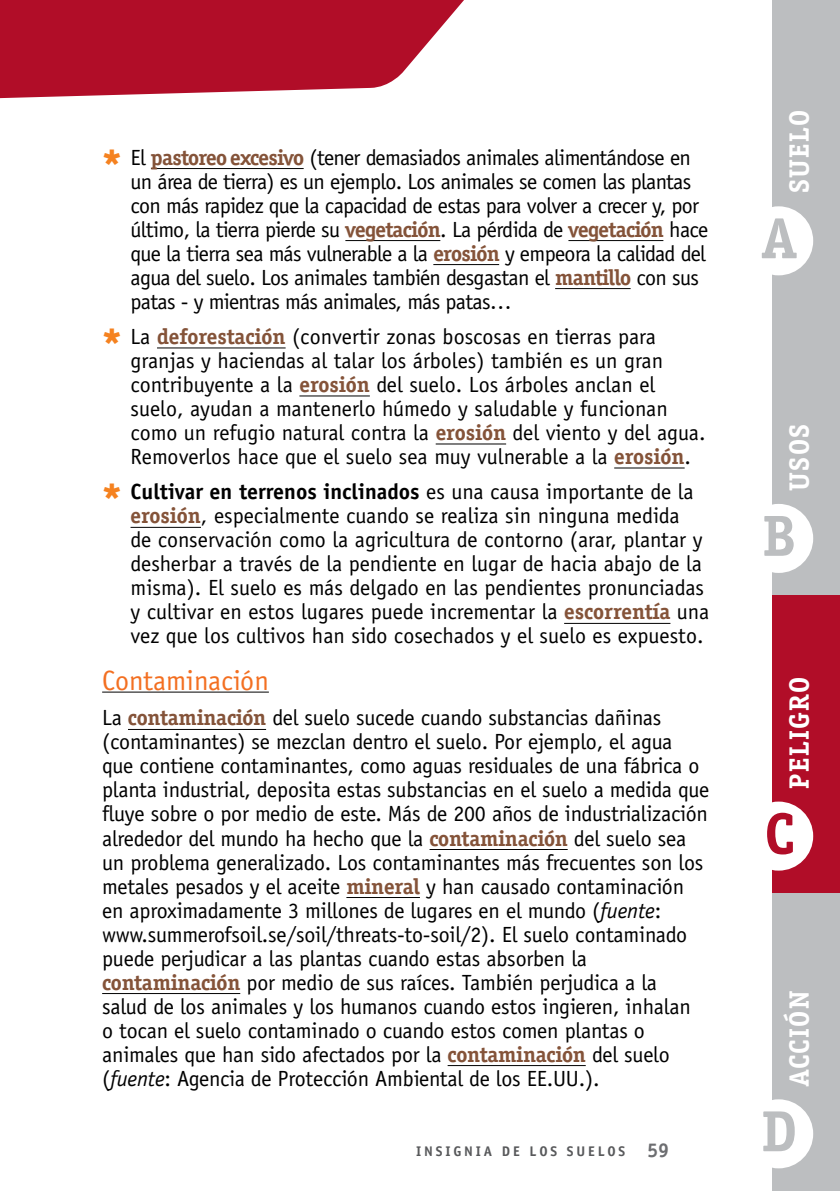
<style>
.page{position:relative;width:840px;height:1191px;background:#fff}
.page>*{position:absolute;margin:0;border:0;box-sizing:border-box;transform-origin:0 0}
.t1{font:700 58px "Officina Ser ITC Std";color:#bcbec0}
.t2{font:700 58px "Officina Ser ITC Std";color:#b10d28}
.t3{font:700 28px "Officina Ser ITC Std";letter-spacing:.05em;color:#fff}
.t4{font:28px "Officina Sans Std";color:#f36f21}
.t5{font:22px/24px "Officina Sans Std";letter-spacing:-.01em;color:#000}
.t6{font:22px/24px "Officina Sans Std";letter-spacing:-.03em;color:#000}
.t7{font:700 14px "Officina Sans Std";letter-spacing:.2em;color:#58595b}
.s1{font-family:"Officina Ser ITC Std";font-weight:700;color:#845339}
.s2{font-weight:700}
.s3{font-style:italic}
.s4{font-size:20px;color:#6d6e71}
</style>
<div class="page">
<svg style="left:0;top:0;width:464px;height:99px;background:#bc2f46"></svg>
<div style="left:771px;top:0;width:68px;height:298px;background:#bcbec0"></div>
<div style="left:771px;top:298px;width:68px;height:297px;background:#bcbec0"></div>
<div style="left:771px;top:595px;width:68px;height:298px;background:#b10d28"></div>
<div style="left:771px;top:893px;width:68px;height:298px;background:#bcbec0"></div>
<div style="left:743px;top:206px;width:69px;height:69px;background:#fff;border-radius:50%"></div>
<div style="left:743px;top:504px;width:69px;height:69px;background:#fff;border-radius:50%"></div>
<div style="left:743px;top:801px;width:69px;height:69px;background:#fff;border-radius:50%"></div>
<div style="left:743px;top:1099px;width:69px;height:69px;background:#fff;border-radius:50%"></div>
<hr style="left:151px;top:168px;width:152px;height:1px;background:#000">
<hr style="left:345px;top:240px;width:95px;height:1px;background:#000">
<hr style="left:568px;top:240px;width:95px;height:1px;background:#000">
<hr style="left:433px;top:264px;width:66px;height:1px;background:#000">
<hr style="left:555px;top:288px;width:75px;height:1px;background:#000">
<hr style="left:157px;top:347px;width:128px;height:1px;background:#000">
<hr style="left:299px;top:395px;width:70px;height:1px;background:#000">
<hr style="left:435px;top:443px;width:71px;height:1px;background:#000">
<hr style="left:614px;top:467px;width:70px;height:1px;background:#000">
<hr style="left:130px;top:527px;width:71px;height:1px;background:#000">
<hr style="left:564px;top:623px;width:106px;height:1px;background:#000">
<hr style="left:102px;top:692px;width:167px;height:1px;background:#000">
<hr style="left:128px;top:729px;width:138px;height:1px;background:#000">
<hr style="left:429px;top:849px;width:138px;height:1px;background:#000">
<hr style="left:346px;top:897px;width:73px;height:1px;background:#000">
<hr style="left:102px;top:993px;width:138px;height:1px;background:#000">
<hr style="left:447px;top:1065px;width:138px;height:1px;background:#000">
<p class="t6" style="left:130px;top:145px;width:579px">El <span class="s1">pastoreo excesivo</span> (tener demasiados animales alimentándose en un área de tierra) es un ejemplo. Los animales se comen las plantas con más rapidez que la capacidad de estas para volver a crecer y, por último, la tierra pierde su <span class="s1">vegetación</span>. La pérdida de <span class="s1">vegetación</span> hace que la tierra sea más vulnerable a la <span class="s1">erosión</span> y empeora la calidad del agua del suelo. Los animales también desgastan el <span class="s1">mantillo</span> con sus patas - y mientras más animales, más patas…</p>
<p class="t5" style="left:130px;top:324px;width:576px">La <span class="s1">deforestación</span> (convertir zonas boscosas en tierras para granjas y haciendas al talar los árboles) también es un gran contribuyente a la <span class="s1">erosión</span> del suelo. Los árboles anclan el suelo, ayudan a mantenerlo húmedo y saludable y funcionan como un refugio natural contra la <span class="s1">erosión</span> del viento y del agua.<br>Removerlos hace que el suelo sea muy vulnerable a la <span class="s1">erosión</span>.</p>
<p class="t5" style="left:130px;top:480px;width:580px"><span class="s2">Cultivar en terrenos inclinados</span> es una causa importante de la <span class="s1">erosión</span>, especialmente cuando se realiza sin ninguna medida<br>de conservación como la agricultura de contorno (arar, plantar y desherbar a través de la pendiente en lugar de hacia abajo de la misma). El suelo es más delgado en las pendientes pronunciadas y cultivar en estos lugares puede incrementar la <span class="s1">escorrentía</span> una vez que los cultivos han sido cosechados y el suelo es expuesto.</p>
<p class="t4" style="left:102px;top:664px;width:168px">Contaminación</p>
<p class="t5" style="left:102px;top:706px;width:608px">La <span class="s1">contaminación</span> del suelo sucede cuando substancias dañinas (contaminantes) se mezclan dentro el suelo. Por ejemplo, el agua<br>que contiene contaminantes, como aguas residuales de una fábrica o planta industrial, deposita estas substancias en el suelo a medida que fluye sobre o por medio de este. Más de 200 años de industrialización alrededor del mundo ha hecho que la <span class="s1">contaminación</span> del suelo sea un problema generalizado. Los contaminantes más frecuentes son los metales pesados y el aceite <span class="s1">mineral</span> y han causado contaminación en aproximadamente 3 millones de lugares en el mundo (<span class="s3">fuente</span>: www.summerofsoil.se/soil/threats-to-soil/2). El suelo contaminado puede perjudicar a las plantas cuando estas absorben la <span class="s1">contaminación</span> por medio de sus raíces. También perjudica a la<br>salud de los animales y los humanos cuando estos ingieren, inhalan<br>o tocan el suelo contaminado o cuando estos comen plantas o animales que han sido afectados por la <span class="s1">contaminación</span> del suelo (<span class="s3">fuente</span>: Agencia de Protección Ambiental de los EE.UU.).</p>
<p class="t7" style="left:416px;top:1142px;width:254px">Insignia de los Suelos <span class="s4">59</span></p>
<p class="t3" style="left:781px;top:193px;width:85px;rotate:-90deg">suelo</p>
<h1 class="t1" style="left:762px;top:203px;width:35px">a</h1>
<p class="t3" style="left:781px;top:491px;width:68px;rotate:-90deg">usos</p>
<h1 class="t1" style="left:762px;top:500px;width:35px">b</h1>
<p class="t3" style="left:781px;top:788px;width:113px;rotate:-90deg">Peligro</p>
<h1 class="t2" style="left:764px;top:798px;width:31px">c</h1>
<p class="t3" style="left:781px;top:1086px;width:97px;rotate:-90deg">Acción</p>
<h1 class="t1" style="left:761px;top:1095px;width:37px">d</h1>
</div>
